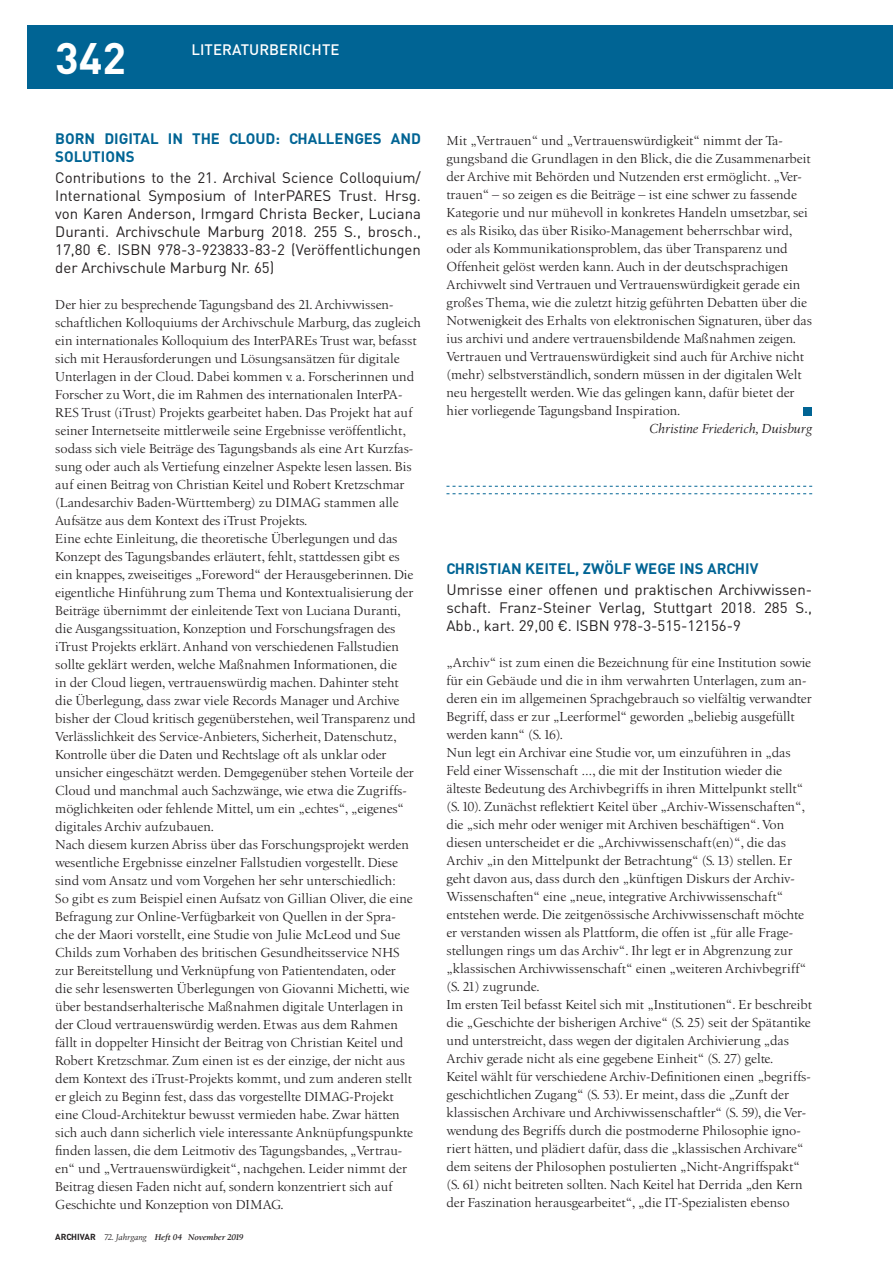
<style>
.page{position:relative;width:893px;height:1263px;background:#fff}
.page>*{position:absolute;margin:0;border:0;box-sizing:border-box;transform-origin:0 0}
.t1{font:700 43.5px "DIN";color:#fff}
.t2{font:15px/18px "DIN";color:#231f20;text-align:justify}
.t3{font:700 15px "DIN";color:#006494}
.t4{font:15px "DIN Medium Alternate";letter-spacing:.005em;color:#fff}
.t5{font:13.5px/18px "Birka";color:#231f20}
.t6{font:italic 13.5px "Birka";color:#231f20}
.t7{font:italic 600 8.7px "Birka";letter-spacing:-.015em;color:#231f20}
.s1{font-family:"DIN";font-weight:700;font-style:normal}
.s2{font-weight:400}
</style>
<div class="page">
<div style="left:28px;top:25px;width:865px;height:64px;background:#006494"></div>
<svg style="left:446px;top:486px;width:366px;height:1px"></svg>
<svg style="left:446px;top:493px;width:366px;height:1px"></svg>
<div style="left:804px;top:407px;width:8px;height:9px;background:#006494"></div>
<h1 class="t1" style="left:55px;top:29px;width:72px">342</h1>
<p class="t4" style="left:191px;top:39px;width:150px">LITERATURBERICHTE</p>
<p class="t3" style="left:55px;top:129px;width:87px">BORN DIGITAL</p>
<p class="t3" style="left:168px;top:129px;width:151px">IN THE CLOUD: CHALLENGES</p>
<p class="t3" style="left:391px;top:129px;width:32px">AN D</p>
<p class="t3" style="left:55px;top:147px;width:70px">SOLUTIONS</p>
<p class="t2" style="left:55px;top:168px;width:367px">Contributions to the 21. Archival Science Colloquium/ International Symposium of InterPARES Trust. Hrsg. von Karen Anderson, Irmgard Christa Becker, Luciana Duranti. Archivschule Marburg 2018. 255 S., brosch., 17,80 €. ISBN 978-3-923833-83-2 (Veröffentlichungen der Archivschule Marburg Nr. 65)</p>
<p class="t5" style="left:55px;top:296px;width:367px">Der hier zu besprechende Tagungsband des 21. Archivwissen&shy;schaftlichen Kolloquiums der Archivschule Marburg, das zugleich ein internationales Kolloquium des InterPAREs Trust war, befasst sich mit Herausforderungen und Lösungsansätzen für digitale Unterlagen in der Cloud. Dabei kommen v. a. Forscherinnen und Forscher zu Wort, die im Rahmen des internationalen InterPA-RES Trust (iTrust) Projekts gearbeitet haben. Das Projekt hat auf seiner Internetseite mittlerweile seine Ergebnisse veröffentlicht, sodass sich viele Beiträge des Tagungsbands als eine Art Kurzfas&shy;sung oder auch als Vertiefung einzelner Aspekte lesen lassen. Bis auf einen Beitrag von Christian Keitel und Robert Kretzschmar (Landesarchiv Baden-Württemberg) zu DIMAG stammen alle Aufsätze aus dem Kontext des iTrust Projekts.<br>Eine echte Einleitung, die theoretische Überlegungen und das Konzept des Tagungsbandes erläutert, fehlt, stattdessen gibt es<br>ein knappes, zweiseitiges „Foreword“ der Herausgeberinnen. Die eigentliche Hinführung zum Thema und Kontextualisierung der Beiträge übernimmt der einleitende Text von Luciana Duranti, die Ausgangssituation, Konzeption und Forschungsfragen des iTrust Projekts erklärt. Anhand von verschiedenen Fallstudien sollte geklärt werden, welche Maßnahmen Informationen, die<br>in der Cloud liegen, vertrauenswürdig machen. Dahinter steht<br>die Überlegung, dass zwar viele Records Manager und Archive bisher der Cloud kritisch gegenüberstehen, weil Transparenz und Verlässlichkeit des Service-Anbieters, Sicherheit, Datenschutz, Kontrolle über die Daten und Rechtslage oft als unklar oder unsicher eingeschätzt werden. Demgegenüber stehen Vorteile der Cloud und manchmal auch Sachzwänge, wie etwa die Zugriffs&shy;möglichkeiten oder fehlende Mittel, um ein „echtes“, „eigenes“ digitales Archiv aufzubauen.<br>Nach diesem kurzen Abriss über das Forschungsprojekt werden wesentliche Ergebnisse einzelner Fallstudien vorgestellt. Diese sind vom Ansatz und vom Vorgehen her sehr unterschiedlich:<br>So gibt es zum Beispiel einen Aufsatz von Gillian Oliver, die eine Befragung zur Online-Verfügbarkeit von Quellen in der Spra-<br>che der Maori vorstellt, eine Studie von Julie McLeod und Sue Childs zum Vorhaben des britischen Gesundheitsservice NHS zur Bereitstellung und Verknüpfung von Patientendaten, oder<br>die sehr lesenswerten Überlegungen von Giovanni Michetti, wie über bestandserhalterische Maßnahmen digitale Unterlagen in der Cloud vertrauenswürdig werden. Etwas aus dem Rahmen fällt in doppelter Hinsicht der Beitrag von Christian Keitel und Robert Kretzschmar. Zum einen ist es der einzige, der nicht aus dem Kontext des iTrust-Projekts kommt, und zum anderen stellt er gleich zu Beginn fest, dass das vorgestellte DIMAG-Projekt<br>eine Cloud-Architektur bewusst vermieden habe. Zwar hätten sich auch dann sicherlich viele interessante Anknüpfungspunkte finden lassen, die dem Leitmotiv des Tagungsbandes, „Vertrau&shy;en“ und „Vertrauenswürdigkeit“, nachgehen. Leider nimmt der Beitrag diesen Faden nicht auf, sondern konzentriert sich auf Geschichte und Konzeption von DIMAG.</p>
<p class="t7" style="left:55px;top:1232px;width:190px"><span class="s1">ARCHIVAR</span> <span class="s2">72. Jahrgang</span> Heft 04 November 2019</p>
<p class="t5" style="left:446px;top:132px;width:367px">Mit „Vertrauen“ und „Vertrauenswürdigkeit“ nimmt der Ta&shy;gungsband die Grundlagen in den Blick, die die Zusammenarbeit der Archive mit Behörden und Nutzenden erst ermöglicht. „Ver&shy;trauen“ – so zeigen es die Beiträge – ist eine schwer zu fassende Kategorie und nur mühevoll in konkretes Handeln umsetzbar, sei es als Risiko, das über Risiko-Management beherrschbar wird, oder als Kommunikationsproblem, das über Transparenz und Offenheit gelöst werden kann. Auch in der deutschsprachigen Archivwelt sind Vertrauen und Vertrauenswürdigkeit gerade ein großes Thema, wie die zuletzt hitzig geführten Debatten über die Notwenigkeit des Erhalts von elektronischen Signaturen, über das ius archivi und andere vertrauensbildende Maßnahmen zeigen.<br>Vertrauen und Vertrauenswürdigkeit sind auch für Archive nicht (mehr) selbstverständlich, sondern müssen in der digitalen Welt neu hergestellt werden. Wie das gelingen kann, dafür bietet der hier vorliegende Tagungsband Inspiration.</p>
<p class="t6" style="left:649px;top:421px;width:165px">Christine Friederich, Duisburg</p>
<p class="t3" style="left:446px;top:559px;width:212px">CHRISTIAN KEITEL, ZWÖLF WEGE</p>
<p class="t3" style="left:679px;top:559px;width:80px">INS ARCHIV</p>
<p class="t2" style="left:446px;top:580px;width:367px">Umrisse einer offenen und praktischen Archivwissen&shy;schaft. Franz-Steiner Verlag, Stuttgart 2018. 285 S., Abb., kart. 29,00 €. ISBN 978-3-515-12156-9</p>
<p class="t5" style="left:446px;top:654px;width:367px">„Archiv“ ist zum einen die Bezeichnung für eine Institution sowie für ein Gebäude und die in ihm verwahrten Unterlagen, zum an&shy;deren ein im allgemeinen Sprachgebrauch so vielfältig verwandter Begriff, dass er zur „Leerformel“ geworden „beliebig ausgefüllt werden kann“ (S. 16).<br>Nun legt ein Archivar eine Studie vor, um einzuführen in „das Feld einer Wissenschaft …, die mit der Institution wieder die älteste Bedeutung des Archivbegriffs in ihren Mittelpunkt stellt“ (S. 10). Zunächst reflektiert Keitel über „Archiv-Wissenschaften“, die „sich mehr oder weniger mit Archiven beschäftigen“. Von diesen unterscheidet er die „Archivwissenschaft(en)“, die das Archiv „in den Mittelpunkt der Betrachtung“ (S. 13) stellen. Er geht davon aus, dass durch den „künftigen Diskurs der Archiv-Wissenschaften“ eine „neue, integrative Archivwissenschaft“ entstehen werde. Die zeitgenössische Archivwissenschaft möchte er verstanden wissen als Plattform, die offen ist „für alle Frage&shy;stellungen rings um das Archiv“. Ihr legt er in Abgrenzung zur „klassischen Archivwissenschaft“ einen „weiteren Archivbegriff“ (S. 21) zugrunde.<br>Im ersten Teil befasst Keitel sich mit „Institutionen“. Er beschreibt die „Geschichte der bisherigen Archive“ (S. 25) seit der Spätantike und unterstreicht, dass wegen der digitalen Archivierung „das Archiv gerade nicht als eine gegebene Einheit“ (S. 27) gelte.<br>Keitel wählt für verschiedene Archiv-Definitionen einen „begriffs&shy;geschichtlichen Zugang“ (S. 53). Er meint, dass die „Zunft der klassischen Archivare und Archivwissenschaftler“ (S. 59), die Ver&shy;wendung des Begriffs durch die postmoderne Philosophie igno&shy;riert hätten, und plädiert dafür, dass die „klassischen Archivare“ dem seitens der Philosophen postulierten „Nicht-Angriffspakt“ (S. 61) nicht beitreten sollten. Nach Keitel hat Derrida „den Kern der Faszination herausgearbeitet“, „die IT-Spezialisten ebenso</p>
</div>
